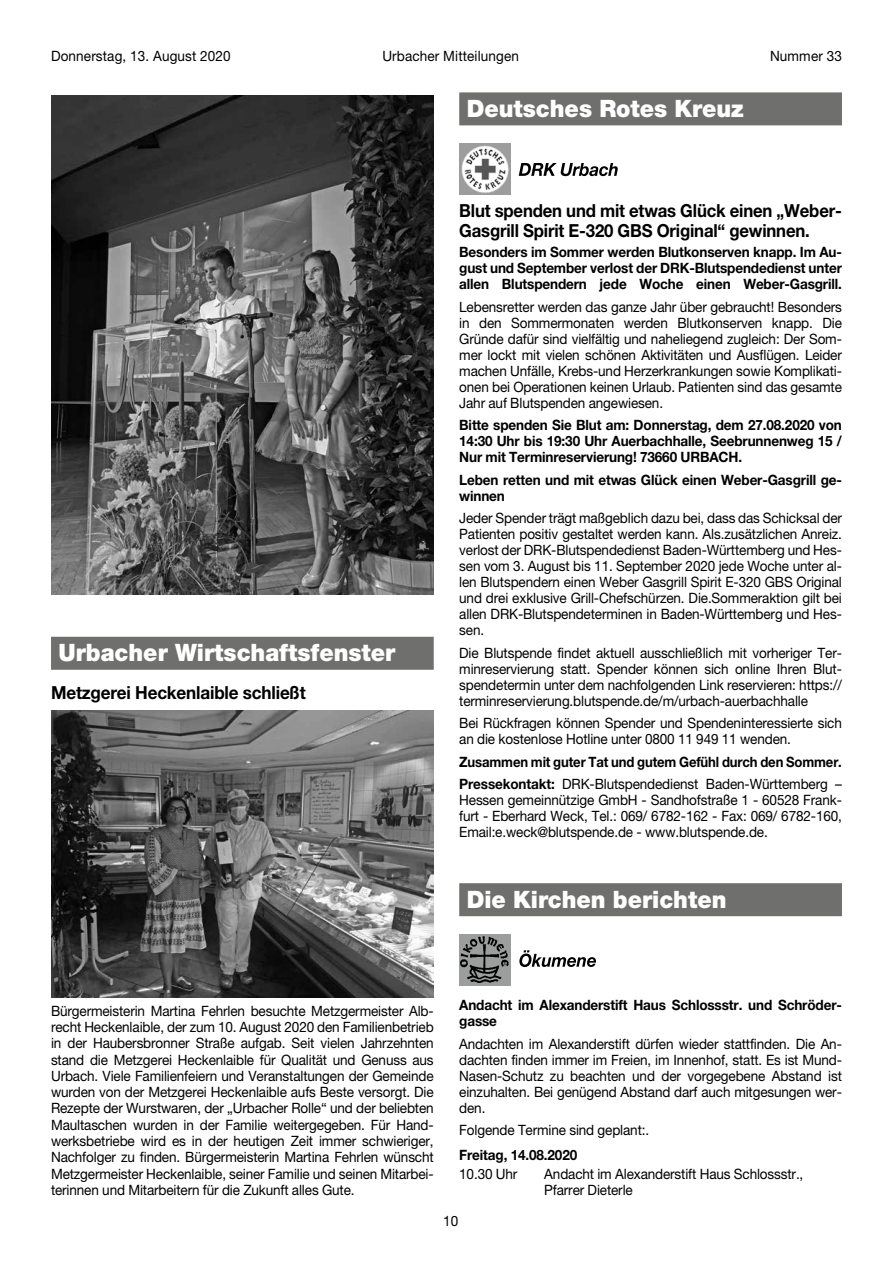
<style>
.page{position:relative;width:893px;height:1263px;background:#fff}
.page>*{position:absolute;margin:0;border:0;box-sizing:border-box;transform-origin:0 0}
.t1{font:900 24px "Helvetica Neue LT Pro";color:#fff;scale:.95 1}
.t2{font:700 18px/19.8px "Helvetica Neue LT Pro";letter-spacing:-.01em;color:#000;scale:.93 1}
.t3{font:700 18px "Helvetica Neue LT Pro";letter-spacing:-.01em;color:#000;scale:.95 1}
.t4{font:14.25px/16px "Helvetica Neue LT Pro";letter-spacing:-.01em;color:#000;text-align:justify;scale:.95 1}
.t5{font:700 14.25px/16px "Helvetica Neue LT Pro";letter-spacing:-.01em;color:#000;text-align:justify;scale:.95 1}
.t6{font:700 14.25px/22.4px "Helvetica Neue LT Pro";letter-spacing:-.01em;color:#000;scale:.92 1}
.t7{font:14.25px "Helvetica Neue LT Pro";letter-spacing:.01em;color:#000;scale:.95 1}
.s1{font-weight:400}
</style>
<div class="page">
<div style="left:459px;top:92px;width:383px;height:33px;background:#6f6f6e"></div>
<div style="left:459px;top:883px;width:383px;height:33px;background:#6f6f6e"></div>
<img style="left:459px;top:143px;width:51px;height:51px">
<svg style="left:519px;top:163px;width:99px;height:13px"></svg>
<div style="left:459px;top:934px;width:51px;height:51px;background:#9c9d9d"></div>
<img style="left:460px;top:936px;width:49px;height:46px">
<svg style="left:519px;top:950px;width:77px;height:17px"></svg>
<div style="left:51px;top:637px;width:383px;height:33px;background:#6f6f6e"></div>
<img style="left:51px;top:96px;width:383px;height:498px">
<img style="left:51px;top:711px;width:383px;height:287px">
<p class="t7" style="left:51px;top:48px;width:191px">Donnerstag, 13. August 2020</p>
<p class="t7" style="left:382px;top:48px;width:145px">Urbacher Mitteilungen</p>
<p class="t7" style="left:770px;top:48px;width:77px">Nummer 33</p>
<h1 class="t1" style="left:467px;top:94px;width:293px">Deutsches Rotes Kreuz</h1>
<h1 class="t1" style="left:58px;top:638px;width:356px">Urbacher Wirtschaftsfenster</h1>
<p class="t3" style="left:51px;top:681px;width:270px">Metzgerei Heckenlaible schließt</p>
<p class="t2" style="left:459px;top:200px;width:413px">Blut spenden und mit etwas Glück einen „Weber-<br>Gasgrill Spirit E-320 GBS Original“ gewinnen.</p>
<p class="t5" style="left:459px;top:244px;width:404px">Besonders im Sommer werden Blutkonserven knapp. Im Au&shy;gust und September verlost der DRK-Blutspendedienst unter allen Blutspendern jede Woche einen Weber-Gasgrill.</p>
<p class="t4" style="left:459px;top:299px;width:404px">Lebensretter werden das ganze Jahr über gebraucht! Besonders in den Sommermonaten werden Blutkonserven knapp. Die Gründe dafür sind vielfältig und naheliegend zugleich: Der Som&shy;mer lockt mit vielen schönen Aktivitäten und Ausflügen. Leider machen Unfälle, Krebs-und Herzerkrankungen sowie Komplikati&shy;onen bei Operationen keinen Urlaub. Patienten sind das gesamte Jahr auf Blutspenden angewiesen.</p>
<p class="t5" style="left:459px;top:417px;width:404px">Bitte spenden Sie Blut am: Donnerstag, dem 27.08.2020 von 14:30 Uhr bis 19:30 Uhr Auerbachhalle, Seebrunnenweg 15 / Nur mit Terminreservierung! 73660 URBACH.</p>
<p class="t5" style="left:459px;top:471px;width:404px">Leben retten und mit etwas Glück einen Weber-Gasgrill ge&shy;winnen</p>
<p class="t4" style="left:459px;top:510px;width:404px">Jeder Spender trägt maßgeblich dazu bei, dass das Schicksal der Patienten positiv gestaltet werden kann. Als.zusätzlichen Anreiz. verlost der DRK-Blutspendedienst Baden-Württemberg und Hes&shy;sen vom 3. August bis 11. September 2020 jede Woche unter al&shy;len Blutspendern einen Weber Gasgrill Spirit E-320 GBS Original und drei exklusive Grill-Chefschürzen. Die.Sommeraktion gilt bei allen DRK-Blutspendeterminen in Baden-Württemberg und Hes&shy;sen.</p>
<p class="t4" style="left:459px;top:645px;width:404px">Die Blutspende findet aktuell ausschließlich mit vorheriger Ter&shy;minreservierung statt. Spender können sich online Ihren Blut&shy;spendetermin unter dem nachfolgenden Link reservieren: https:// terminreservierung.blutspende.de/m/urbach-auerbachhalle</p>
<p class="t4" style="left:459px;top:715px;width:404px">Bei Rückfragen können Spender und Spendeninteressierte sich an die kostenlose Hotline unter 0800 11 949 11 wenden.</p>
<p class="t6" style="left:459px;top:750px;width:417px">Zusammen mit guter Tat und gutem Gefühl durch den Sommer.<br>Pressekontakt: <span class="s1">DRK-Blutspendedienst Baden-Württemberg –</span></p>
<p class="t4" style="left:459px;top:792px;width:404px">Hessen gemeinnützige GmbH - Sandhofstraße 1 - 60528 Frank&shy;furt - Eberhard Weck, Tel.: 069/ 6782-162 - Fax: 069/ 6782-160, Email:e.weck@blutspende.de - www.blutspende.de.</p>
<h1 class="t1" style="left:467px;top:885px;width:275px">Die Kirchen berichten</h1>
<p class="t4" style="left:51px;top:1002px;width:404px">Bürgermeisterin Martina Fehrlen besuchte Metzgermeister Alb&shy;recht Heckenlaible, der zum 10. August 2020 den Familienbetrieb in der Haubersbronner Straße aufgab. Seit vielen Jahrzehnten stand die Metzgerei Heckenlaible für Qualität und Genuss aus Urbach. Viele Familienfeiern und Veranstaltungen der Gemeinde wurden von der Metzgerei Heckenlaible aufs Beste versorgt. Die Rezepte der Wurstwaren, der „Urbacher Rolle“ und der beliebten Maultaschen wurden in der Familie weitergegeben. Für Hand&shy;werksbetriebe wird es in der heutigen Zeit immer schwieriger, Nachfolger zu finden. Bürgermeisterin Martina Fehrlen wünscht Metzgermeister Heckenlaible, seiner Familie und seinen Mitarbei&shy;terinnen und Mitarbeitern für die Zukunft alles Gute.</p>
<p class="t5" style="left:459px;top:997px;width:404px">Andacht im Alexanderstift Haus Schlossstr. und Schröder&shy;gasse</p>
<p class="t4" style="left:459px;top:1035px;width:404px">Andachten im Alexanderstift dürfen wieder stattfinden. Die An&shy;dachten finden immer im Freien, im Innenhof, statt. Es ist Mund-Nasen-Schutz zu beachten und der vorgegebene Abstand ist einzuhalten. Bei genügend Abstand darf auch mitgesungen wer&shy;den.</p>
<p class="t4" style="left:459px;top:1122px;width:201px">Folgende Termine sind geplant:.</p>
<p class="t5" style="left:459px;top:1146px;width:126px">Freitag, 14.08.2020</p>
<p class="t4" style="left:459px;top:1165px;width:63px">10.30 Uhr</p>
<p class="t4" style="left:544px;top:1165px;width:274px">Andacht im Alexanderstift Haus Schlossstr.,<br>Pfarrer Dieterle</p>
<p class="t4" style="left:443px;top:1213px;width:17px">10</p>
</div>
